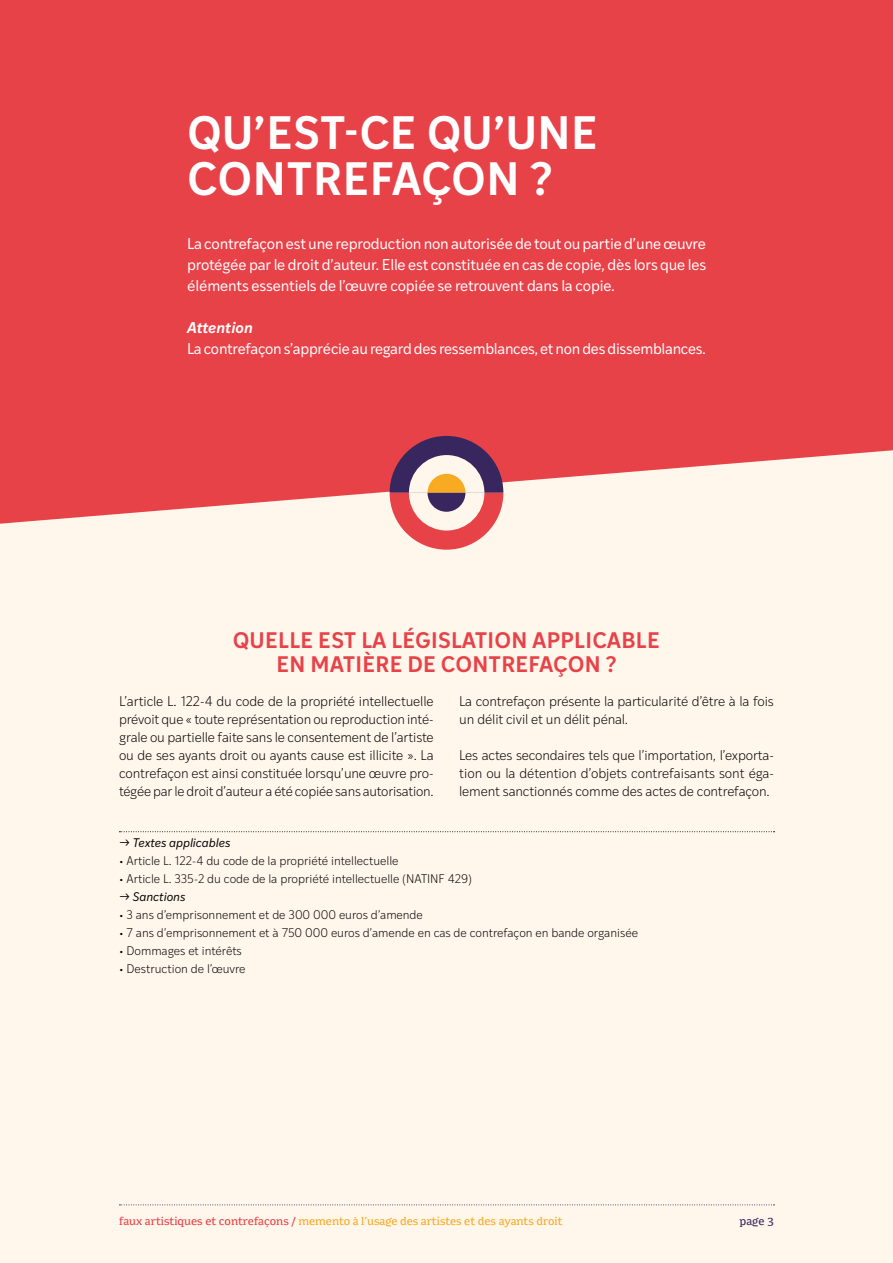
<style>
.page{position:relative;width:893px;height:1263px;background:#fff}
.page>*{position:absolute;margin:0;border:0;box-sizing:border-box;transform-origin:0 0}
.t1{font:600 45px/46.5px "Ivy Style Sans";letter-spacing:.01em;color:#fff}
.t2{font:600 21.6px/24px "Ivy Style Sans";letter-spacing:.01em;color:#e84249;text-align:center}
.t3{font:15px/21px "Ivy Style Sans";letter-spacing:-.015em;color:#fff;text-align:justify}
.t4{font:italic 600 15px "Ivy Style Sans";color:#fff}
.t5{font:300 13.5px/18px "Ivy Style Sans";letter-spacing:-.015em;color:#000;text-align:justify}
.t6{font:300 12px "Ivy Style Sans";letter-spacing:-.005em;color:#000}
.t7{font:italic 12px "Ivy Style Sans";color:#000}
.t8{font:10.5px "Minuscule 5";letter-spacing:-.005em;color:#f8aa23}
.t9{font:10.5px "Minuscule 5";color:#38265e}
.s1{color:#e84249}
</style>
<div class="page">
<div style="left:0;top:134px;width:893px;height:1129px;background:#fff7ec"></div>
<div style="left:0;top:0;width:893px;height:524px;background:#e84249"></div>
<svg style="left:119px;top:1204px;width:655px;height:1px"></svg>
<svg style="left:119px;top:831px;width:655px;height:1px"></svg>
<svg style="left:390px;top:436px;width:113px;height:114px"></svg>
<h1 class="t1" style="left:187px;top:106px;width:412px">QU’EST-CE QU’UNE<br>CONTREFAÇON ?</h1>
<p class="t3" style="left:187px;top:233px;width:520px">La contrefaçon est une reproduction non autorisée de tout ou partie d’une œuvre protégée par le droit d’auteur. Elle est constituée en cas de copie, dès lors que les éléments essentiels de l’œuvre copiée se retrouvent dans la copie.</p>
<p class="t4" style="left:187px;top:316px;width:67px">Attention</p>
<p class="t3" style="left:187px;top:337px;width:520px">La contrefaçon s’apprécie au regard des ressemblances, et non des dissemblances.</p>
<h2 class="t2" style="left:233px;top:626px;width:428px">QUELLE EST LA LÉGISLATION APPLICABLE<br>EN MATIÈRE DE CONTREFAÇON ?</h2>
<p class="t5" style="left:119px;top:692px;width:316px">L’article L. 122-4 du code de la propriété intellectuelle prévoit que « toute représentation ou reproduction inté&shy;grale ou partielle faite sans le consentement de l’artiste ou de ses ayants droit ou ayants cause est illicite ». La contrefaçon est ainsi constituée lorsqu’une œuvre pro&shy;tégée par le droit d’auteur a été copiée sans autorisation.</p>
<p class="t5" style="left:459px;top:692px;width:316px">La contrefaçon présente la particularité d’être à la fois un délit civil et un délit pénal.</p>
<p class="t5" style="left:459px;top:746px;width:316px">Les actes secondaires tels que l’importation, l’exporta&shy;tion ou la détention d’objets contrefaisants sont éga&shy;lement sanctionnés comme des actes de contrefaçon.</p>
<p class="t7" style="left:119px;top:834px;width:113px">→ Textes applicables</p>
<p class="t6" style="left:119px;top:852px;width:281px">• Article L. 122-4 du code de la propriété intellectuelle</p>
<p class="t6" style="left:119px;top:870px;width:355px">• Article L. 335-2 du code de la propriété intellectuelle (NATINF 429)</p>
<p class="t7" style="left:119px;top:888px;width:68px">→ Sanctions</p>
<p class="t6" style="left:119px;top:906px;width:305px">• 3 ans d’emprisonnement et de 300 000 euros d’amende</p>
<p class="t6" style="left:119px;top:924px;width:521px">• 7 ans d’emprisonnement et à 750 000 euros d’amende en cas de contrefaçon en bande organisée</p>
<p class="t6" style="left:119px;top:942px;width:124px">• Dommages et intérêts</p>
<p class="t6" style="left:119px;top:960px;width:128px">• Destruction de l’œuvre</p>
<p class="t8" style="left:119px;top:1213px;width:445px"><span class="s1">faux artistiques et contrefaçons /</span> memento à l’usage des artistes et des ayants droit</p>
<p class="t9" style="left:740px;top:1213px;width:36px">page 3</p>
</div>
